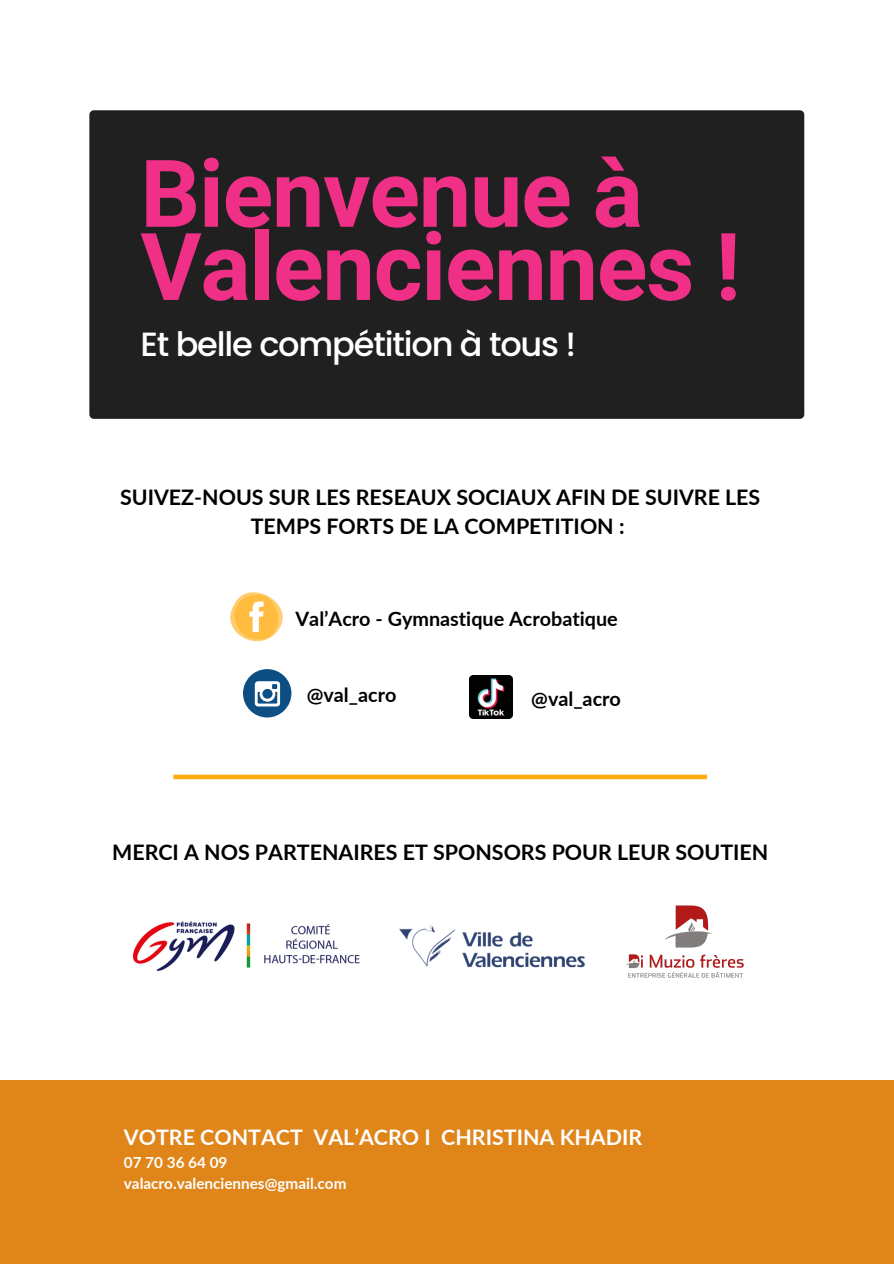
<style>
.page{position:relative;width:894px;height:1264px;background:#fff}
.page>*{position:absolute;margin:0;border:0;box-sizing:border-box;transform-origin:0 0}
.t1{font:700 93.6px/73.2px "Roboto";letter-spacing:-.015em;color:#ef3086}
.t2{font:500 33.6px "Poppins";letter-spacing:-.035em;color:#fff}
.t3{font:700 21.45px/29.2px "Lato";color:#000;text-align:center}
.t4{font:700 21.45px "Lato";color:#fff}
.t5{font:700 19.8px "Lato";color:#000}
.t6{font:700 15.3px "Lato";color:#fff}
</style>
<div class="page">
<svg style="left:89px;top:110px;width:715px;height:309px;background:#262626"></svg>
<div style="left:0;top:1080px;width:893px;height:183px;background:#df851a"></div>
<svg style="left:230px;top:592px;width:53px;height:50px"></svg>
<div style="left:243px;top:669px;width:48px;height:48px;background:#0d4f83;border-radius:50%"></div>
<svg style="left:255px;top:681px;width:25px;height:25px"></svg>
<img style="left:469px;top:675px;width:43px;height:43px">
<img style="left:132px;top:921px;width:228px;height:50px">
<img style="left:399px;top:924px;width:186px;height:44px">
<img style="left:625px;top:905px;width:119px;height:73px">
<div style="left:173px;top:774px;width:534px;height:5px;background:#ffac0e"></div>
<h1 class="t1" style="left:140px;top:158px;width:601px">Bienvenue à<br>Valenciennes !</h1>
<h2 class="t2" style="left:140px;top:321px;width:437px">Et belle compétition à tous !</h2>
<p class="t3" style="left:120px;top:482px;width:641px">SUIVEZ-NOUS SUR LES RESEAUX SOCIAUX AFIN DE SUIVRE LES<br>TEMPS FORTS DE LA COMPETITION :</p>
<p class="t5" style="left:295px;top:606px;width:323px">Val’Acro - Gymnastique Acrobatique</p>
<h4 class="t5" style="left:307px;top:682px;width:91px">@val_acro</h4>
<h4 class="t5" style="left:531px;top:686px;width:91px">@val_acro</h4>
<p class="t3" style="left:112px;top:837px;width:657px">MERCI A NOS PARTENAIRES ET SPONSORS POUR LEUR SOUTIEN</p>
<h3 class="t4" style="left:124px;top:1124px;width:519px">VOTRE CONTACT VAL’ACRO I CHRISTINA KHADIR</h3>
<p class="t6" style="left:124px;top:1152px;width:105px">07 70 36 64 09</p>
<h4 class="t6" style="left:124px;top:1174px;width:224px">valacro.valenciennes@gmail.com</h4>
</div>
